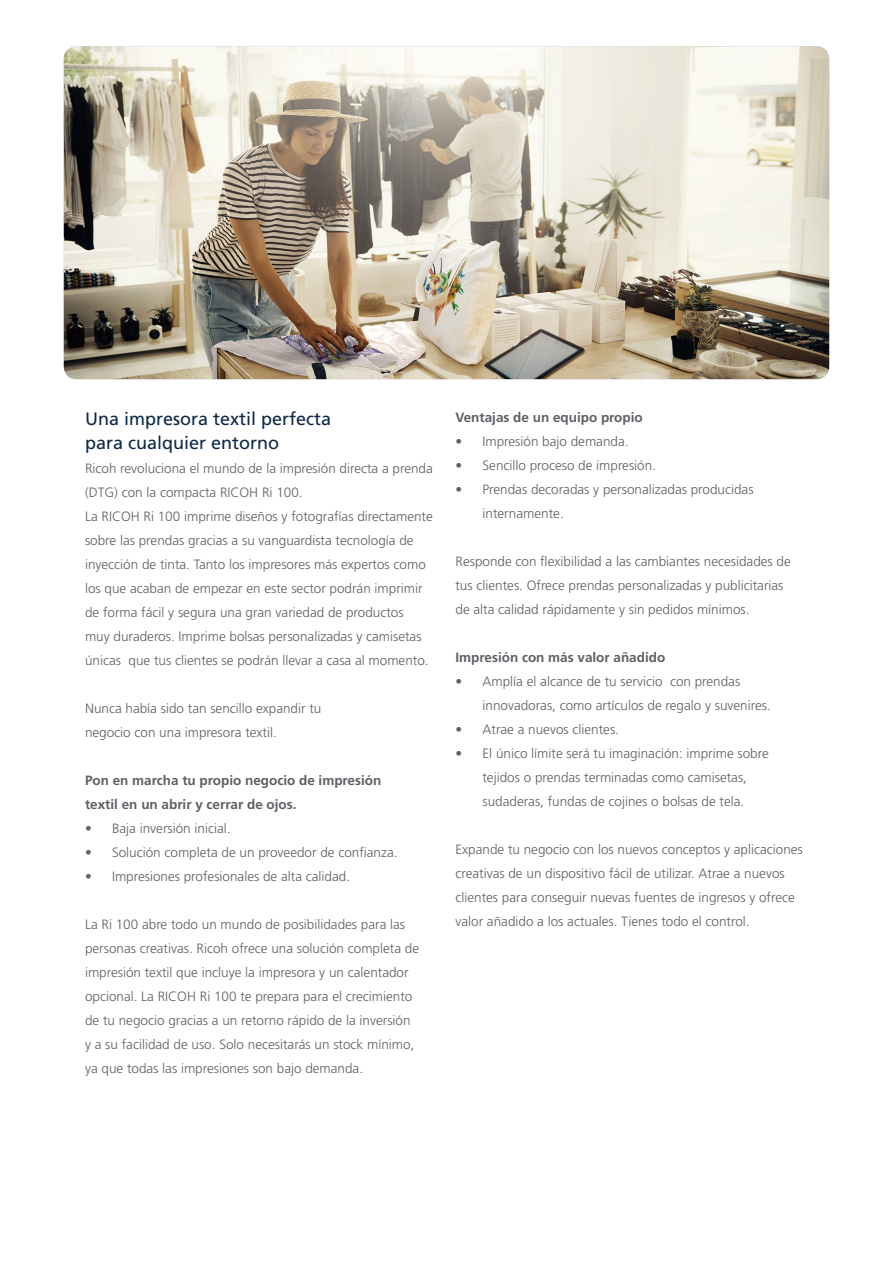
<style>
.page{position:relative;width:893px;height:1263px;background:#fff}
.page>*{position:absolute;margin:0;border:0;box-sizing:border-box;transform-origin:0 0}
.t1{font:18px/24px "Frutiger LT Std";color:#0d2848}
.t2{font:300 13.5px/24px "Frutiger LT Std";color:#5c6065}
.SH1{font:700 13.5px/24px "Frutiger LT Std";color:#5c6065}
</style>
<div class="page">
<img style="left:64px;top:46px;width:765px;height:333px">
<p class="t1" style="left:85px;top:407px;width:248px">Una impresora textil perfecta para cualquier entorno</p>
<p class="t2" style="left:85px;top:456px;width:349px">Ricoh revoluciona el mundo de la impresión directa a prenda (DTG) con la compacta RICOH Ri 100.<br>La RICOH Ri 100 imprime diseños y fotografías directamente sobre las prendas gracias a su vanguardista tecnología de inyección de tinta. Tanto los impresores más expertos como los que acaban de empezar en este sector podrán imprimir de forma fácil y segura una gran variedad de productos<br>muy duraderos. Imprime bolsas personalizadas y camisetas únicas que tus clientes se podrán llevar a casa al momento.</p>
<p class="t2" style="left:85px;top:696px;width:238px">Nunca había sido tan sencillo expandir tu negocio con una impresora textil.</p>
<p class="SH1" style="left:85px;top:768px;width:298px">Pon en marcha tu propio negocio de impresión textil en un abrir y cerrar de ojos.</p>
<p class="t2" style="left:85px;top:816px;width:147px">• Baja inversión inicial.</p>
<p class="t2" style="left:85px;top:840px;width:314px">• Solución completa de un proveedor de confianza.</p>
<p class="t2" style="left:85px;top:864px;width:267px">• Impresiones profesionales de alta calidad.</p>
<p class="t2" style="left:85px;top:912px;width:336px">La Ri 100 abre todo un mundo de posibilidades para las personas creativas. Ricoh ofrece una solución completa de impresión textil que incluye la impresora y un calentador opcional. La RICOH Ri 100 te prepara para el crecimiento de tu negocio gracias a un retorno rápido de la inversión y a su facilidad de uso. Solo necesitarás un stock mínimo, ya que todas las impresiones son bajo demanda.</p>
<p class="SH1" style="left:455px;top:405px;width:189px">Ventajas de un equipo propio</p>
<p class="t2" style="left:455px;top:429px;width:175px">• Impresión bajo demanda.</p>
<p class="t2" style="left:455px;top:453px;width:202px">• Sencillo proceso de impresión.</p>
<p class="t2" style="left:482px;top:477px;width:273px;text-indent:-27px">• Prendas decoradas y personalizadas producidas internamente.</p>
<p class="t2" style="left:455px;top:549px;width:337px">Responde con flexibilidad a las cambiantes necesidades de tus clientes. Ofrece prendas personalizadas y publicitarias de alta calidad rápidamente y sin pedidos mínimos.</p>
<p class="SH1" style="left:455px;top:645px;width:211px">Impresión con más valor añadido</p>
<p class="t2" style="left:482px;top:669px;width:290px;text-indent:-27px">• Amplía el alcance de tu servicio con prendas innovadoras, como artículos de regalo y suvenires.</p>
<p class="t2" style="left:455px;top:717px;width:165px">• Atrae a nuevos clientes.</p>
<p class="t2" style="left:455px;top:741px;width:315px;text-align:center">• El único límite será tu imaginación: imprime sobre tejidos o prendas terminadas como camisetas, sudaderas, fundas de cojines o bolsas de tela.</p>
<p class="t2" style="left:455px;top:837px;width:349px">Expande tu negocio con los nuevos conceptos y aplicaciones creativas de un dispositivo fácil de utilizar. Atrae a nuevos clientes para conseguir nuevas fuentes de ingresos y ofrece valor añadido a los actuales. Tienes todo el control.</p>
</div>
